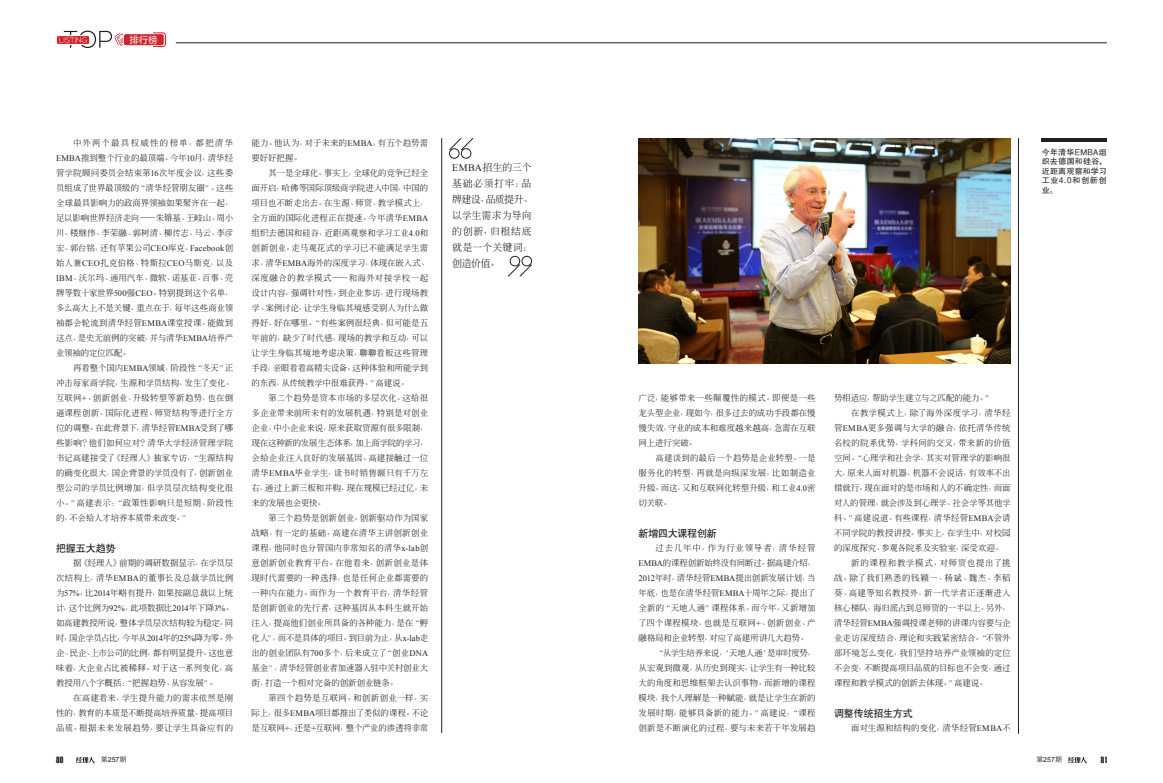
<style>
.page{position:relative;width:1163px;height:783px;background:#fff}
.page>*{position:absolute;margin:0;border:0;box-sizing:border-box;transform-origin:0 0}
.t1{font:500 10px/16px "GB Inn Ming";letter-spacing:.005em;color:#231f20;text-align:justify}
.t2{font:10px "Heiti CSEG Medium GB";letter-spacing:-.015em;color:#231f20}
.t3{font:9px "Haettenschweiler";color:#231f20}
.t4{font:9px "Microsoft Ya Hei";color:#fff}
.t5{font:500 8.5px/15px "GB Inn Ming";letter-spacing:-.005em;color:#231f20;text-align:justify}
.t6{font:500 8.5px "GB Inn Ming";letter-spacing:.015em;color:#231f20}
.t7{font:8px/9.6px "FZHTJW GB1 0";letter-spacing:.04em;color:#231f20;text-align:justify}
.t8{font:7px "Arial";letter-spacing:.01em;color:#231f20}
.s1{font-family:"Times New Roman";font-weight:400}
.s2{font-family:"ST Songti SC Regular";font-weight:400}
.s3{font-family:"Denshan CSEG Medium GB"}
</style>
<div class="page">
<svg style="left:76px;top:757px;width:19px;height:6px"></svg>
<svg style="left:1068px;top:757px;width:18px;height:6px"></svg>
<hr style="left:176px;top:43px;width:930px;height:1px;background:#231f20">
<svg style="left:56px;top:36px;width:34px;height:8px"></svg>
<div style="left:56px;top:35px;width:34px;height:10px;border:1px solid #fff;border-radius:2px"></div>
<svg style="left:60px;top:31px;width:63px;height:17px"></svg>
<div style="left:124px;top:34px;width:40px;height:11px;background:#d1232a;border-radius:2px"></div>
<svg style="left:152px;top:32px;width:14px;height:15px"></svg>
<hr style="left:1018px;top:138px;width:1px;height:595px;background:#231f20">
<hr style="left:441px;top:138px;width:1px;height:594px;background:#231f20">
<hr style="left:1041px;top:138px;width:65px;height:3px;background:#231f20">
<svg style="left:449px;top:138px;width:24px;height:20px"></svg>
<svg style="left:508px;top:256px;width:24px;height:21px"></svg>
<img style="left:638px;top:138px;width:372px;height:225px">
<p class="t4" style="left:130px;top:34px;width:29px">排行榜</p>
<p class="t5" style="left:56px;top:135px;width:179px;text-indent:17px">中外两个最具权威性的榜单，都把清华<span class="s1">EMBA</span>推到整个行业的最顶端。今年<span class="s1">10</span>月，清华经管学院顾问委员会结束第<span class="s1">16</span>次年度会议，这些委员组成了世界最顶级的“清华经管朋友圈”。这些全球最具影响力的政商界领袖如果聚齐在一起，足以影响世界经济走向—朱<span class="s2">镕</span>基、王岐山、周小川、楼继伟、李荣融、郭树清、柳传志、马云、李彦宏、郭台铭，还有苹果公司<span class="s1">CEO</span>库克、<span class="s1">Facebook</span>创始人兼<span class="s1">CEO</span>扎克伯格、特斯拉<span class="s1">CEO</span>马斯克，以及<span class="s1">IBM</span>、沃尔玛、通用汽车、微软、诺基亚、百事、壳牌等数十家世界<span class="s1">500</span>强<span class="s1">CEO</span>。特别提到这个名单，多么高大上不是关键，重点在于，每年这些商业领袖都会轮流到清华经管<span class="s1">EMBA</span>课堂授课。能做到这点，是史无前例的突破，并与清华<span class="s1">EMBA</span>培养产业领袖的定位匹配。</p>
<p class="t5" style="left:56px;top:360px;width:179px;text-indent:17px">再看整个国内<span class="s1">EMBA</span>领域，阶段性“冬天”正冲击每家商学院，生源和学员结构，发生了变化。互联网<span class="s1">+</span>、创新创业、升级转型等新趋势，也在倒逼课程创新、国际化进程、师资结构等进行全方位的调整。在此背景下，清华经管<span class="s1">EMBA</span>受到了哪些影响？他们如何应对？清华大学经济管理学院书记高建接受了《经理人》独家专访，“生源结构的确变化很大，国企背景的学员没有了，创新创业型公司的学员比例增加，但学员层次结构变化很小。”高建表示：“政策性影响只是短期、阶段性的，不会给人才培养本质带来改变。”</p>
<p class="t2" style="left:56px;top:543px;width:61px">把握五大趋势</p>
<p class="t5" style="left:56px;top:555px;width:179px;text-indent:17px">据《经理人》前期的调研数据显示，在学员层次结构上，清华<span class="s1">EMBA</span>的董事长及总裁学员比例为<span class="s1">57%</span>，比<span class="s1">2014</span>年略有提升，如果按副总裁以上统计，这个比例为<span class="s1">92%</span>，此项数据比<span class="s1">2014</span>年下降<span class="s1">3%</span>。如高建教授所说，整体学员层次结构较为稳定。同时，国企学员占比，今年从<span class="s1">2014</span>年的<span class="s1">25%</span>降为零。外企、民企、上市公司的比例，都有明显提升。这也意味着，大企业占比被稀释。对于这一系列变化，高教授用八个字概括：“把握趋势、从容发展”。</p>
<p class="t5" style="left:56px;top:690px;width:179px;text-indent:17px">在高建看来，学生提升能力的需求依然是刚性的，教育的本质是不断提高培养质量、提高项目品质。根据未来发展趋势，要让学生具备应有的</p>
<p class="t5" style="left:251px;top:135px;width:178px">能力。他认为，对于未来的<span class="s1">EMBA</span>，有五个趋势需要好好把握。</p>
<p class="t5" style="left:251px;top:165px;width:178px;text-indent:17px">其一是全球化。事实上，全球化的竞争已经全面开启，哈佛等国际顶级商学院进入中国，中国的项目也不断走出去。在生源、师资、教学模式上，全方面的国际化进程正在提速。今年清华<span class="s1">EMBA</span>组织去德国和硅谷，近距离观察和学习工业<span class="s1">4.0</span>和创新创业。走马观花式的学习已不能满足学生需求，清华<span class="s1">EMBA</span>海外的深度学习，体现在嵌入式、深度融合的教学模式—和海外对接学校一起设计内容，强调针对性。到企业参访，进行现场教学、案例讨论，让学生身临其境感受别人为什么做得好，好在哪里。“有些案例很经典，但可能是五年前的，缺少了时代感，现场的教学和互动，可以让学生身临其境地考虑决策，聊聊看板这些管理手段，亲眼看看高精尖设备。这种体验和所能学到的东西，从传统教学中很难获得。”高建说。</p>
<p class="t5" style="left:251px;top:390px;width:178px;text-indent:17px">第二个趋势是资本市场的多层次化。这给很多企业带来前所未有的发展机遇，特别是对创业企业、中小企业来说，原来获取资源有很多限制，现在这种新的发展生态体系，加上商学院的学习，会给企业注入良好的发展基因。高建接触过一位清华<span class="s1">EMBA</span>毕业学生，读书时销售额只有千万左右，通过上新三板和并购，现在规模已经过亿，未来的发展也会更快。</p>
<p class="t5" style="left:251px;top:510px;width:178px;text-indent:17px">第三个趋势是创新创业。创新驱动作为国家战略，有一定的基础。高建在清华主讲创新创业课程，他同时也分管国内非常知名的清华<span class="s1">x-lab</span>创意创新创业教育平台。在他看来，创新创业是体现时代需要的一种选择，也是任何企业都需要的一种内在能力。而作为一个教育平台，清华经管是创新创业的先行者，这种基因从本科生就开始注入，提高他们创业所具备的各种能力，是在“孵化人”，而不是具体的项目。到目前为止，从<span class="s1">x-lab</span>走出的创业团队有<span class="s1">700</span>多个，后来成立了“创业<span class="s1">DNA</span>基金”，清华经管创业者加速器入驻中关村创业大街，打造一个相对完备的创新创业链条。</p>
<p class="t5" style="left:251px;top:690px;width:178px;text-indent:17px">第四个趋势是互联网。和创新创业一样，实际上，很多<span class="s1">EMBA</span>项目都推出了类似的课程。不论是互联网<span class="s1">+</span>，还是<span class="s1">+</span>互联网，整个产业的渗透将非常</p>
<p class="t1" style="left:452px;top:159px;width:81px"><span class="s1">EMBA</span>招生的三个基础必须打牢：品牌建设、品质提升、以学生需求为导向的创新，归根结底就是一个关键词：创造价值。</p>
<p class="t7" style="left:1041px;top:147px;width:67px">今年清华EMBA组织去德国和硅谷，近距离观察和学习工业4.0和创新创业。</p>
<p class="t5" style="left:638px;top:390px;width:179px">广泛，能够带来一些颠覆性的模式。即便是一些龙头型企业，现如今，很多过去的成功手段都在慢慢失效，守业的成本和难度越来越高，急需在互联网上进行突破。</p>
<p class="t5" style="left:638px;top:450px;width:179px;text-indent:17px">高建谈到的最后一个趋势是企业转型。一是服务化的转型，再就是向纵深发展，比如制造业升级。而这，又和互联网化转型升级，和工业<span class="s1">4.0</span>密切关联。</p>
<p class="t2" style="left:638px;top:528px;width:80px">新增四大课程创新</p>
<p class="t5" style="left:638px;top:540px;width:179px;text-indent:17px">过去几年中，作为行业领导者，清华经管<span class="s1">EMBA</span>的课程创新始终没有间断过。据高建介绍，<span class="s1">2012</span>年时，清华经管<span class="s1">EMBA</span>提出创新发展计划，当年底，也是在清华经管<span class="s1">EMBA</span>十周年之际，提出了全新的“天地人通”课程体系。而今年，又新增加了四个课程模块，也就是互联网<span class="s1">+</span>、创新创业、产融格局和企业转型，对应了高建所讲几大趋势。</p>
<p class="t5" style="left:638px;top:645px;width:179px;text-indent:17px">“从学生培养来说，‘天地人通’是审时度势，从宏观到微观，从历史到现实，让学生有一种比较大的角度和思维框架去认识事物。而新增的课程模块，我个人理解是一种赋能，就是让学生在新的发展时期，能够具备新的能力。”高建说，“课程创新是不断演化的过程，要与未来若干年发展趋</p>
<p class="t5" style="left:834px;top:390px;width:160px">势相适应，帮助学生建立与之匹配的能力。”</p>
<p class="t5" style="left:834px;top:405px;width:178px;text-indent:17px">在教学模式上，除了海外深度学习，清华经管<span class="s1">EMBA</span>更多强调与大学的融合，依托清华传统名校的院系优势，学科间的交叉，带来新的价值空间。“心理学和社会学，其实对管理学的影响很大，原来人面对机器，机器不会说话，有效率不出错就行。现在面对的是市场和人的不确定性，而面对人的管理，就会涉及到心理学、社会学等其他学科。”高建说道。有些课程，清华经管<span class="s1">EMBA</span>会请不同学院的教授讲授。事实上，在学生中，对校园的深度探究、参观各院系及实验室，深受欢迎。</p>
<p class="t5" style="left:834px;top:555px;width:178px;text-indent:17px">新的课程和教学模式，对师资也提出了挑战。除了我们熟悉的钱颖一、杨斌、魏杰、李稻葵、高建等知名教授外，新一代学者正逐渐进入核心梯队，海归派占到总师资的一半以上。另外，清华经管<span class="s1">EMBA</span>强调授课老师的讲课内容要与企业走访深度结合，理论和实践紧密结合。“不管外部环境怎么变化，我们坚持培养产业领袖的定位不会变，不断提高项目品质的目标也不会变，通过课程和教学模式的创新去体现。”高建说。</p>
<p class="t2" style="left:834px;top:708px;width:80px">调整传统招生方式</p>
<p class="t6" style="left:851px;top:723px;width:161px">面对生源和结构的变化，清华经管<span class="s1">EMBA</span>不</p>
<p class="t3" style="left:56px;top:754px;width:9px">80</p>
<p class="t8" style="left:101px;top:755px;width:27px"><span class="s3">第</span>257<span class="s3">期</span></p>
<p class="t8" style="left:1036px;top:755px;width:27px"><span class="s3">第</span>257<span class="s3">期</span></p>
<p class="t3" style="left:1100px;top:754px;width:8px">81</p>
</div>
